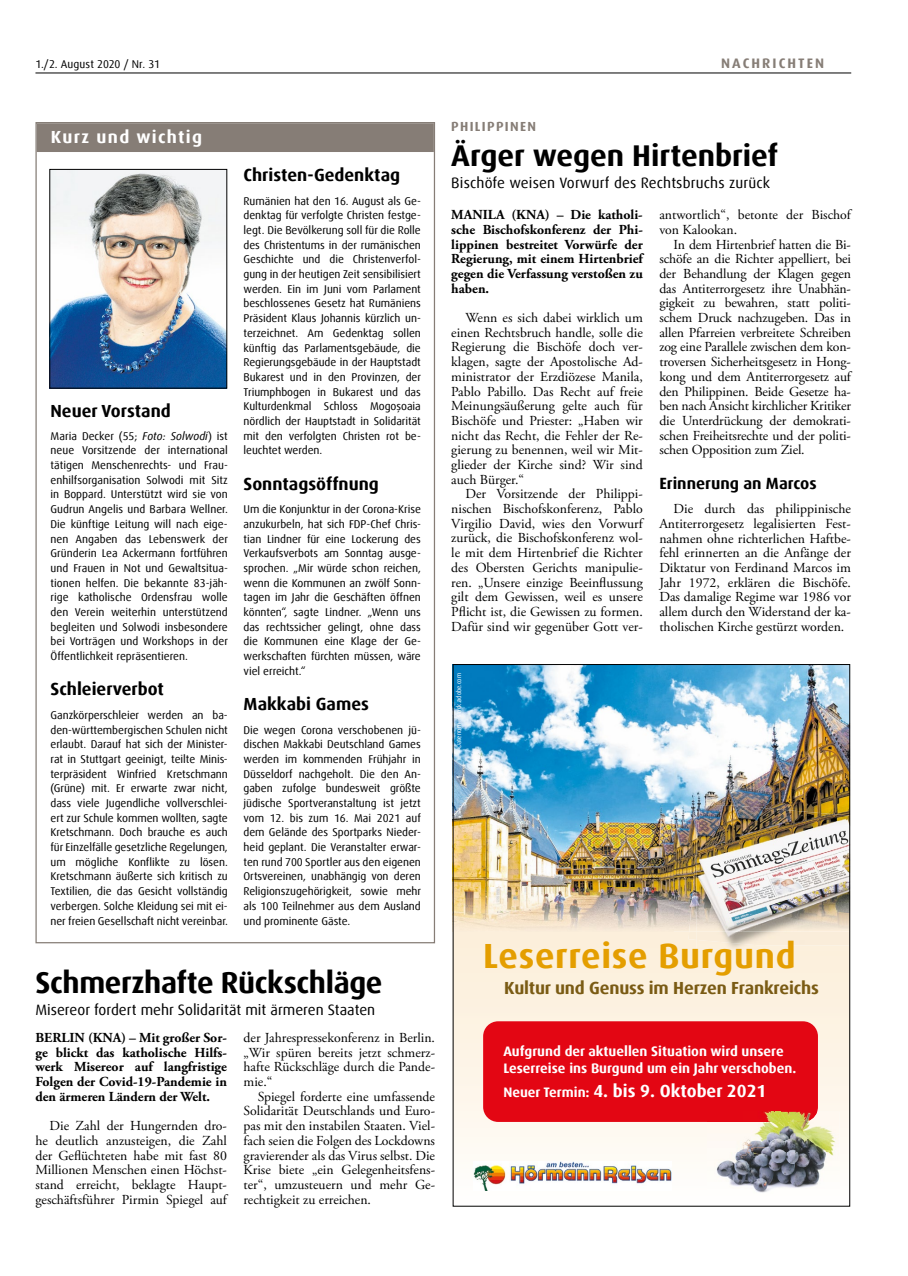
<style>
.page{position:relative;width:908px;height:1276px;background:#fff}
.page>*{position:absolute;margin:0;border:0;box-sizing:border-box;transform-origin:0 0}
.t1{font:700 34.88px "Dax Offc Pro";letter-spacing:.02em;color:#e49e00}
.t2{font:700 30px "Dax Offc Pro";letter-spacing:-.01em;color:#000}
.t3{font:700 17.5px "Dax Offc Pro";color:#000}
.t4{font:700 17.5px "Dax Offc Pro";letter-spacing:-.01em;color:#7a5b14}
.t5{font:700 17.5px "Dax Offc Pro";color:#fff}
.t6{font:700 17.5px "Dax Offc Pro";letter-spacing:.075em;color:#fff}
.t7{font:700 16.25px "Dax Offc Pro";color:#000}
.t8{font:15px "Dax Offc Pro";color:#000}
.t9{font:13.75px/14.6px "Adobe Garamond Pro";color:#000;text-align:justify}
.t10{font:700 13.75px/14.6px "Adobe Garamond Pro";color:#000;text-align:justify}
.t11{font:700 13.75px/16.5px "Dax Offc Pro";color:#fff}
.t12{font:700 13.75px "Dax Offc Pro";letter-spacing:.15em;color:#867d76}
.t13{font:700 13.12px "Dax Offc Pro";letter-spacing:.1em;color:#867d76}
.t14{font:11.25px/14.8px "Dax Offc Pro";letter-spacing:-.005em;color:#000;text-align:justify}
.t15{font:6.5px "Dax Offc Pro";color:#fff;scale:.95 1}
.s1{font-style:italic}
.s2{font-size:13.75px}
</style>
<div class="page">
<hr style="left:35px;top:73px;width:815px;height:1px;background:#000">
<svg style="left:454px;top:931px;width:393px;height:260px"></svg>
<img style="left:454px;top:666px;width:219px;height:265px">
<img style="left:673px;top:666px;width:174px;height:176px">
<img style="left:673px;top:842px;width:16px;height:89px">
<img style="left:696px;top:945px;width:151px;height:6px">
<svg style="left:688px;top:931px;width:8px;height:9px"></svg>
<img style="left:689px;top:806px;width:158px;height:125px">
<img style="left:696px;top:821px;width:151px;height:124px">
<div style="left:483px;top:1021px;width:334px;height:101px;background:#e30613;border-radius:15px"></div>
<img style="left:473px;top:1161px;width:198px;height:29px">
<img style="left:707px;top:1122px;width:88px;height:30px">
<img style="left:795px;top:1111px;width:44px;height:41px">
<img style="left:707px;top:1152px;width:132px;height:41px">
<img style="left:763px;top:1111px;width:53px;height:11px">
<div style="left:37px;top:123px;width:396px;height:29px;background:#867d76"></div>
<img style="left:52px;top:171px;width:173px;height:215px">
<p class="t14" style="left:35px;top:56px;width:126px">1./2. August 2020 / Nr. 31</p>
<p class="t12" style="left:720px;top:54px;width:104px">NACHRICHTEN</p>
<h3 class="t6" style="left:51px;top:125px;width:153px">Kurz und wichtig</h3>
<h3 class="t3" style="left:50px;top:400px;width:122px">Neuer Vorstand</h3>
<p class="t14" style="left:50px;top:428px;width:179px">Maria Decker (55; <span class="s1">Foto: Solwodi</span>) ist neue Vorsitzende der international tätigen Menschenrechts- und Frau&shy;enhilfsorganisation Solwodi mit Sitz in Boppard. Unterstützt wird sie von Gudrun Angelis und Barbara Wellner.<br>Die künftige Leitung will nach eige&shy;nen Angaben das Lebenswerk der Gründerin Lea Ackermann fortführen und Frauen in Not und Gewaltsitua&shy;tionen helfen. Die bekannte 83-jäh&shy;rige katholische Ordensfrau wolle den Verein weiterhin unterstützend begleiten und Solwodi insbesondere bei Vorträgen und Workshops in der Öffentlichkeit repräsentieren.</p>
<h3 class="t3" style="left:50px;top:678px;width:115px">Schleierverbot</h3>
<p class="t14" style="left:50px;top:707px;width:179px">Ganzkörperschleier werden an ba&shy;den-württembergischen Schulen nicht erlaubt. Darauf hat sich der Minister&shy;rat in Stuttgart geeinigt, teilte Minis&shy;terpräsident Winfried Kretschmann (Grüne) mit. Er erwarte zwar nicht, dass viele Jugendliche vollverschlei&shy;ert zur Schule kommen wollten, sagte Kretschmann. Doch brauche es auch für Einzelfälle gesetzliche Regelungen, um mögliche Konflikte zu lösen.<br>Kretschmann äußerte sich kritisch zu Textilien, die das Gesicht vollständig verbergen. Solche Kleidung sei mit ei&shy;ner freien Gesellschaft nicht vereinbar.</p>
<h3 class="t3" style="left:243px;top:164px;width:158px">Christen-Gedenktag</h3>
<p class="t14" style="left:243px;top:193px;width:179px">Rumänien hat den 16. August als Ge&shy;denktag für verfolgte Christen festge&shy;legt. Die Bevölkerung soll für die Rolle des Christentums in der rumänischen Geschichte und die Christenverfol&shy;gung in der heutigen Zeit sensibilisiert werden. Ein im Juni vom Parlament beschlossenes Gesetz hat Rumäniens Präsident Klaus Johannis kürzlich un&shy;terzeichnet. Am Gedenktag sollen künftig das Parlamentsgebäude, die Regierungsgebäude in der Hauptstadt Bukarest und in den Provinzen, der Triumphbogen in Bukarest und das Kulturdenkmal Schloss Mogoșoaia nördlich der Hauptstadt in Solidarität mit den verfolgten Christen rot be&shy;leuchtet werden.</p>
<h3 class="t3" style="left:243px;top:472px;width:137px">Sonntagsöffnung</h3>
<p class="t14" style="left:243px;top:502px;width:179px">Um die Konjunktur in der Corona-Krise anzukurbeln, hat sich FDP-Chef Chris&shy;tian Lindner für eine Lockerung des Verkaufsverbots am Sonntag ausge&shy;sprochen. „Mir würde schon reichen, wenn die Kommunen an zwölf Sonn&shy;tagen im Jahr die Geschäften öffnen könnten“, sagte Lindner. „Wenn uns das rechtssicher gelingt, ohne dass die Kommunen eine Klage der Ge&shy;werkschaften fürchten müssen, wäre viel erreicht.“</p>
<h3 class="t3" style="left:243px;top:692px;width:127px">Makkabi Games</h3>
<p class="t14" style="left:243px;top:722px;width:179px">Die wegen Corona verschobenen jü&shy;dischen Makkabi Deutschland Games werden im kommenden Frühjahr in Düsseldorf nachgeholt. Die den An&shy;gaben zufolge bundesweit größte jüdische Sportveranstaltung ist jetzt vom 12. bis zum 16. Mai 2021 auf dem Gelände des Sportparks Nieder&shy;heid geplant. Die Veranstalter erwar&shy;ten rund 700 Sportler aus den eigenen Ortsvereinen, unabhängig von deren Religionszugehörigkeit, sowie mehr als 100 Teilnehmer aus dem Ausland und prominente Gäste.</p>
<h2 class="t2" style="left:35px;top:963px;width:348px">Schmerzhafte Rückschläge</h2>
<h3 class="t8" style="left:35px;top:1000px;width:341px">Misereor fordert mehr Solidarität mit ärmeren Staaten</h3>
<p class="t10" style="left:35px;top:1030px;width:193px">BERLIN (KNA) – Mit großer Sor&shy;ge blickt das katholische Hilfs&shy;werk Misereor auf langfristige Folgen der Covid-19-Pandemie in den ärmeren Ländern der Welt.</p>
<p class="t9" style="left:35px;top:1119px;width:193px;text-indent:14px">Die Zahl der Hungernden dro&shy;he deutlich anzusteigen, die Zahl der Geflüchteten habe mit fast 80<br>Millionen Menschen einen Höchst&shy;stand erreicht, beklagte Haupt&shy;geschäftsführer Pirmin Spiegel auf</p>
<p class="t9" style="left:243px;top:1031px;width:193px">der Jahrespressekonferenz in Berlin. „Wir spüren bereits jetzt schmerz&shy;hafte Rückschläge durch die Pande&shy;mie.“</p>
<p class="t9" style="left:243px;top:1089px;width:193px;text-indent:14px">Spiegel forderte eine umfassende Solidarität Deutschlands und Euro&shy;pas mit den instabilen Staaten. Viel&shy;fach seien die Folgen des Lockdowns gravierender als das Virus selbst. Die Krise biete „ein Gelegenheitsfens&shy;ter“, umzusteuern und mehr Ge&shy;rechtigkeit zu erreichen.</p>
<p class="t13" style="left:451px;top:118px;width:86px">PHILIPPINEN</p>
<h2 class="t2" style="left:451px;top:136px;width:328px">Ärger wegen Hirtenbrief</h2>
<h3 class="t8" style="left:451px;top:173px;width:320px">Bischöfe weisen Vorwurf des Rechtsbruchs zurück</h3>
<p class="t10" style="left:451px;top:208px;width:193px">MANILA (KNA) – Die katholi&shy;sche Bischofskonferenz der Phi&shy;lippinen bestreitet Vorwürfe der Regierung, mit einem Hirtenbrief gegen die Verfassung verstoßen zu haben.</p>
<p class="t9" style="left:451px;top:311px;width:193px;text-indent:14px">Wenn es sich dabei wirklich um einen Rechtsbruch handle, solle die Regierung die Bischöfe doch ver&shy;klagen, sagte der Apostolische Ad&shy;ministrator der Erzdiözese Manila, Pablo Pabillo. Das Recht auf freie Meinungsäußerung gelte auch für Bischöfe und Priester: „Haben wir nicht das Recht, die Fehler der Re&shy;gierung zu benennen, weil wir Mit&shy;glieder der Kirche sind? Wir sind auch Bürger.“</p>
<p class="t9" style="left:451px;top:487px;width:193px;text-indent:14px">Der Vorsitzende der Philippi&shy;nischen Bischofskonferenz, Pablo Virgilio David, wies den Vorwurf zurück, die Bischofskonferenz wol&shy;le mit dem Hirtenbrief die Richter des Obersten Gerichts manipulie&shy;ren. „Unsere einzige Beeinflussung gilt dem Gewissen, weil es unsere Pflicht ist, die Gewissen zu formen.<br>Dafür sind wir gegenüber Gott ver-</p>
<p class="t9" style="left:659px;top:208px;width:193px">antwortlich“, betonte der Bischof von Kalookan.</p>
<p class="t9" style="left:659px;top:237px;width:193px;text-indent:14px">In dem Hirtenbrief hatten die Bi&shy;schöfe an die Richter appelliert, bei der Behandlung der Klagen gegen das Antiterrorgesetz ihre Unabhän&shy;gigkeit zu bewahren, statt politi&shy;schem Druck nachzugeben. Das in allen Pfarreien verbreitete Schreiben zog eine Parallele zwischen dem kon&shy;troversen Sicherheitsgesetz in Hong&shy;kong und dem Antiterrorgesetz auf den Philippinen. Beide Gesetze ha&shy;ben nach Ansicht kirchlicher Kritiker die Unterdrückung der demokrati&shy;schen Freiheitsrechte und der politi&shy;schen Opposition zum Ziel.</p>
<h3 class="t7" style="left:659px;top:473px;width:159px">Erinnerung an Marcos</h3>
<p class="t9" style="left:659px;top:502px;width:193px;text-indent:14px">Die durch das philippinische Antiterrorgesetz legalisierten Fest&shy;nahmen ohne richterlichen Haftbe&shy;fehl erinnerten an die Anfänge der Diktatur von Ferdinand Marcos im Jahr 1972, erklären die Bischöfe.<br>Das damalige Regime war 1986 vor allem durch den Widerstand der ka&shy;tholischen Kirche gestürzt worden.</p>
<p class="t15" style="left:454px;top:749px;width:81px;rotate:-90deg">©aterrom - stock.adobe.com</p>
<h1 class="t1" style="left:483px;top:933px;width:314px">Leserreise Burgund</h1>
<h3 class="t4" style="left:504px;top:976px;width:316px">Kultur und Genuss im Herzen Frankreichs</h3>
<p class="t11" style="left:503px;top:1043px;width:294px">Aufgrund der aktuellen Situation wird unsere<br>Leserreise ins Burgund um ein Jahr verschoben.</p>
<h3 class="t5" style="left:503px;top:1079px;width:264px"><span class="s2">Neuer Termin:</span> 4. bis 9. Oktober 2021</h3>
</div>
